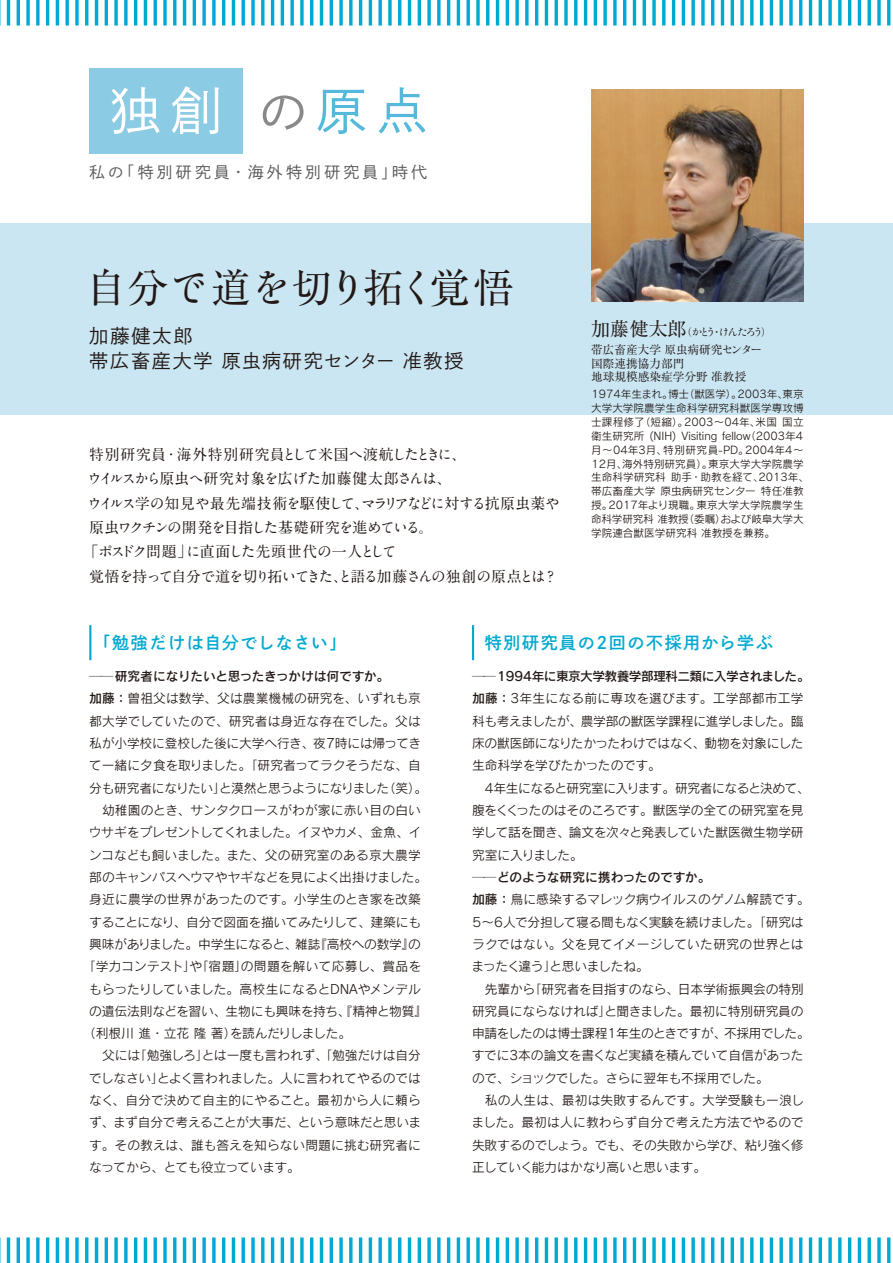
<style>
.page{position:relative;width:893px;height:1263px;background:#fff}
.page>*{position:absolute;margin:0;border:0;box-sizing:border-box;transform-origin:0 0}
.t1{font:51px "Shuei Go Gin Std L";color:#54b9da}
.t2{font:51px "Shuei Go Gin Std L";color:#fff}
.t3{font:40.35px "Ryumin Pr 6";color:#221815}
.t4{font:19.2px/25.5px "Shuei Go Gin Std L";letter-spacing:.09em;color:#221815}
.t5{font:16.95px "Shuei Go Gin Std B";letter-spacing:.085em;color:#00a9d1}
.t6{font:16.95px "Shuei Go Gin Std B";letter-spacing:.065em;color:#00a9d1}
.t7{font:15.9px "Shuei Go Gin Std L";letter-spacing:.2em;color:#595757}
.t8{font:700 14.85px "A1 Mincho Std";letter-spacing:-.075em;color:#221815}
.t9{font:700 14.85px "A1 Mincho Std";letter-spacing:-.05em;color:#221815}
.t10{font:700 14.85px "A1 Mincho Std";letter-spacing:.015em;color:#221815}
.t11{font:12.75px/22.4px "Rodin Pro M";letter-spacing:-.015em;color:#221815}
.t12{font:12.75px "Rodin Pro M";letter-spacing:.015em;color:#221815}
.t13{font:12.75px "Rodin Pro M";letter-spacing:-.04em;color:#221815}
.t14{font:12.75px "Rodin Pro M";letter-spacing:.02em;color:#221815}
.t15{font:12.75px "Rodin Pro DB";letter-spacing:-.05em;color:#221815}
.t16{font:12.75px "Rodin Pro M";letter-spacing:.025em;color:#221815}
.t17{font:12.75px "Rodin Pro M";letter-spacing:-.035em;color:#221815}
.t18{font:12.75px "Rodin Pro M";letter-spacing:.005em;color:#221815}
.t19{font:12.75px "Rodin Pro M";letter-spacing:.01em;color:#221815}
.t20{font:12.75px "Rodin Pro DB";letter-spacing:-.03em;color:#221815}
.t21{font:12.75px "Rodin Pro DB";color:#221815}
.t22{font:11.7px/13.8px "Ryumin Pr 6";color:#221815}
.t23{font:10.65px/13.8px "Rodin Pro M";color:#221815}
.t24{font:10.65px "Ryumin Std Regular KO";letter-spacing:-.21em;color:#221815}
.s1{color:#898989}
.s2{font-family:"Ryumin Std Regular KO"}
.s3{font-family:"Ryumin Pr 6";font-size:19.2px}
.s4{font-family:"Ryumin Pr 6"}
.s5{font-family:"Rodin Pro DB"}
.s6{font-family:"Rodin Pro M"}
</style>
<div class="page">
<div style="left:0;top:223px;width:893px;height:192px;background:#cae6f3"></div>
<svg style="left:0;top:0;width:891px;height:26px"></svg>
<svg style="left:0;top:1237px;width:891px;height:26px"></svg>
<div style="left:89px;top:68px;width:153px;height:85px;background:#8bcbe3"></div>
<img style="left:591px;top:89px;width:213px;height:213px">
<hr style="left:89px;top:625px;width:2px;height:35px;background:#00a9d1">
<hr style="left:472px;top:625px;width:2px;height:35px;background:#00a9d1">
<h1 class="t2" style="left:110px;top:77px;width:114px">独創</h1>
<p class="t7" style="left:89px;top:161px;width:339px">私の「特別研究員・海外特別研究員」時代</p>
<h1 class="t1" style="left:257px;top:77px;width:171px"><span class="s1">の</span>原点</h1>
<h2 class="t3" style="left:86px;top:256px;width:430px">自分<span class="s2">で</span>道<span class="s2">を</span>切<span class="s2">り</span>拓<span class="s2">く</span>覚悟</h2>
<h3 class="t4" style="left:89px;top:323px;width:376px">加藤健太郎<br>帯広畜産大学 原虫病研究センター 准教授</h3>
<p class="t10" style="left:89px;top:442px;width:378px">特別研究員・海外特別研究員として米国へ渡航したときに、</p>
<p class="t9" style="left:87px;top:466px;width:366px">ウイルスから原虫へ研究対象を広げた加藤健太郎さんは、</p>
<p class="t8" style="left:87px;top:491px;width:474px">ウイルス学の知見や最先端技術を駆使して、マラリアなどに対する抗原虫薬や</p>
<p class="t8" style="left:89px;top:515px;width:346px">原虫ワクチンの開発を目指した基礎研究を進めている。</p>
<p class="t9" style="left:84px;top:540px;width:315px">「ポスドク問題」に直面した先頭世代の一人として</p>
<p class="t8" style="left:89px;top:564px;width:470px">覚悟を持って自分で道を切り拓いてきた、と語る加藤さんの独創の原点とは？</p>
<p class="t24" style="left:591px;top:324px;width:182px"><span class="s3">加藤健太郎</span><span class="s4">（</span>かとう<span class="s4">・</span>けんたろう<span class="s4">）</span></p>
<p class="t22" style="left:591px;top:342px;width:173px">帯広畜産大学原虫病研究<span class="s2">センター</span>国際連携協力部門<br>地球規模感染症学分野准教授</p>
<p class="t23" style="left:591px;top:387px;width:219px">1974年生まれ。博士（獣医学）。2003年、東京大学大学院農学生命科学研究科獣医学専攻博士課程修了（短縮）。2003〜04年、米国 国立衛生研究所 (NIH) Visiting fellow（2003年4月〜04年3月、特別研究員-PD。2004年4〜<br>12月、海外特別研究員）。東京大学大学院農学生命科学研究科 助手・助教を経て、2013年、帯広畜産大学 原虫病研究センター 特任准教授。2017年より現職。東京大学大学院農学生命科学研究科 准教授（委嘱）および岐阜大学大学院連合獣医学研究科 准教授を兼務。</p>
<h3 class="t6" style="left:94px;top:631px;width:254px">「勉強だけは自分でしなさい」</h3>
<h3 class="t5" style="left:485px;top:631px;width:289px">特別研究員の2回の不採用から学ぶ</h3>
<p class="t20" style="left:89px;top:668px;width:302px">──研究者になりたいと思ったきっかけは何ですか。</p>
<p class="t18" style="left:89px;top:690px;width:333px"><span class="s5">加藤：</span>曽祖父は数学、父は農業機械の研究を、いずれも京</p>
<p class="t12" style="left:89px;top:712px;width:333px">都大学でしていたので、研究者は身近な存在でした。父は</p>
<p class="t11" style="left:89px;top:731px;width:333px">私が小学校に登校した後に大学へ行き、夜7時には帰ってき</p>
<p class="t11" style="left:89px;top:754px;width:333px">て一緒に夕食を取りました。「研究者ってラクそうだな、自</p>
<p class="t13" style="left:89px;top:779px;width:340px">分も研究者になりたい」と漠然と思うようになりました（笑）。</p>
<p class="t12" style="left:89px;top:802px;width:333px">　幼稚園のとき、サンタクロースがわが家に赤い目の白い</p>
<p class="t17" style="left:89px;top:824px;width:334px">ウサギをプレゼントしてくれました。イヌやカメ、金魚、イ</p>
<p class="t14" style="left:89px;top:846px;width:334px">ンコなども飼いました。また、父の研究室のある京大農学</p>
<p class="t11" style="left:89px;top:865px;width:340px">部のキャンパスへウマやヤギなどを見によく出掛けました。</p>
<p class="t12" style="left:89px;top:891px;width:333px">身近に農学の世界があったのです。小学生のとき家を改築</p>
<p class="t11" style="left:89px;top:910px;width:334px">することになり、自分で図面を描いてみたりして、建築にも</p>
<p class="t11" style="left:89px;top:932px;width:333px">興味がありました。中学生になると、雑誌『高校への数学』の</p>
<p class="t16" style="left:83px;top:958px;width:340px">「学力コンテスト」や「宿題」の問題を解いて応募し、賞品を</p>
<p class="t11" style="left:89px;top:977px;width:333px">もらったりしていました。高校生になるとDNAやメンデル</p>
<p class="t11" style="left:89px;top:999px;width:340px">の遺伝法則などを習い、生物にも興味を持ち、『精神と物質』</p>
<p class="t13" style="left:83px;top:1025px;width:270px">（利根川 進・立花 隆 著）を読んだりしました。</p>
<p class="t11" style="left:89px;top:1044px;width:333px">　父には「勉強しろ」とは一度も言われず、「勉強だけは自分</p>
<p class="t11" style="left:89px;top:1066px;width:333px">でしなさい」とよく言われました。人に言われてやるのでは</p>
<p class="t14" style="left:89px;top:1092px;width:333px">なく、自分で決めて自主的にやること。最初から人に頼ら</p>
<p class="t11" style="left:89px;top:1111px;width:334px">ず、まず自分で考えることが大事だ、という意味だと思いま</p>
<p class="t19" style="left:89px;top:1137px;width:333px">す。その教えは、誰も答えを知らない問題に挑む研究者に</p>
<p class="t13" style="left:89px;top:1159px;width:212px">なってから、とても役立っています。</p>
<p class="t15" style="left:472px;top:668px;width:339px"><span class="s6">──</span>1994年に東京大学教養学部理科二類に入学されました。</p>
<p class="t11" style="left:472px;top:687px;width:340px"><span class="s5">加藤：</span>3年生になる前に専攻を選びます。工学部都市工学科も考えましたが、農学部の獣医学課程に進学しました。臨床の獣医師になりたかったわけではなく、動物を対象にした生命科学を学びたかったのです。<br>　4年生になると研究室に入ります。研究者になると決めて、腹をくくったのはそのころです。獣医学の全ての研究室を見学して話を聞き、論文を次々と発表していた獣医微生物学研究室に入りました。</p>
<p class="t21" style="left:472px;top:869px;width:240px"><span class="s6">──</span>どのような研究に携わったのですか。</p>
<p class="t11" style="left:471px;top:888px;width:340px"><span class="s5">加藤：</span>鳥に感染するマレック病ウイルスのゲノム解読です。<br>5〜6人で分担して寝る間もなく実験を続けました。「研究はラクではない。父を見てイメージしていた研究の世界とはまったく違う」と思いましたね。<br>　先輩から「研究者を目指すのなら、日本学術振興会の特別研究員にならなければ」と聞きました。最初に特別研究員の申請をしたのは博士課程1年生のときですが、不採用でした。すでに3本の論文を書くなど実績を積んでいて自信があったので、ショックでした。さらに翌年も不採用でした。<br>　私の人生は、最初は失敗するんです。大学受験も一浪しました。最初は人に教わらず自分で考えた方法でやるので失敗するのでしょう。でも、その失敗から学び、粘り強く修正していく能力はかなり高いと思います。</p>
</div>
